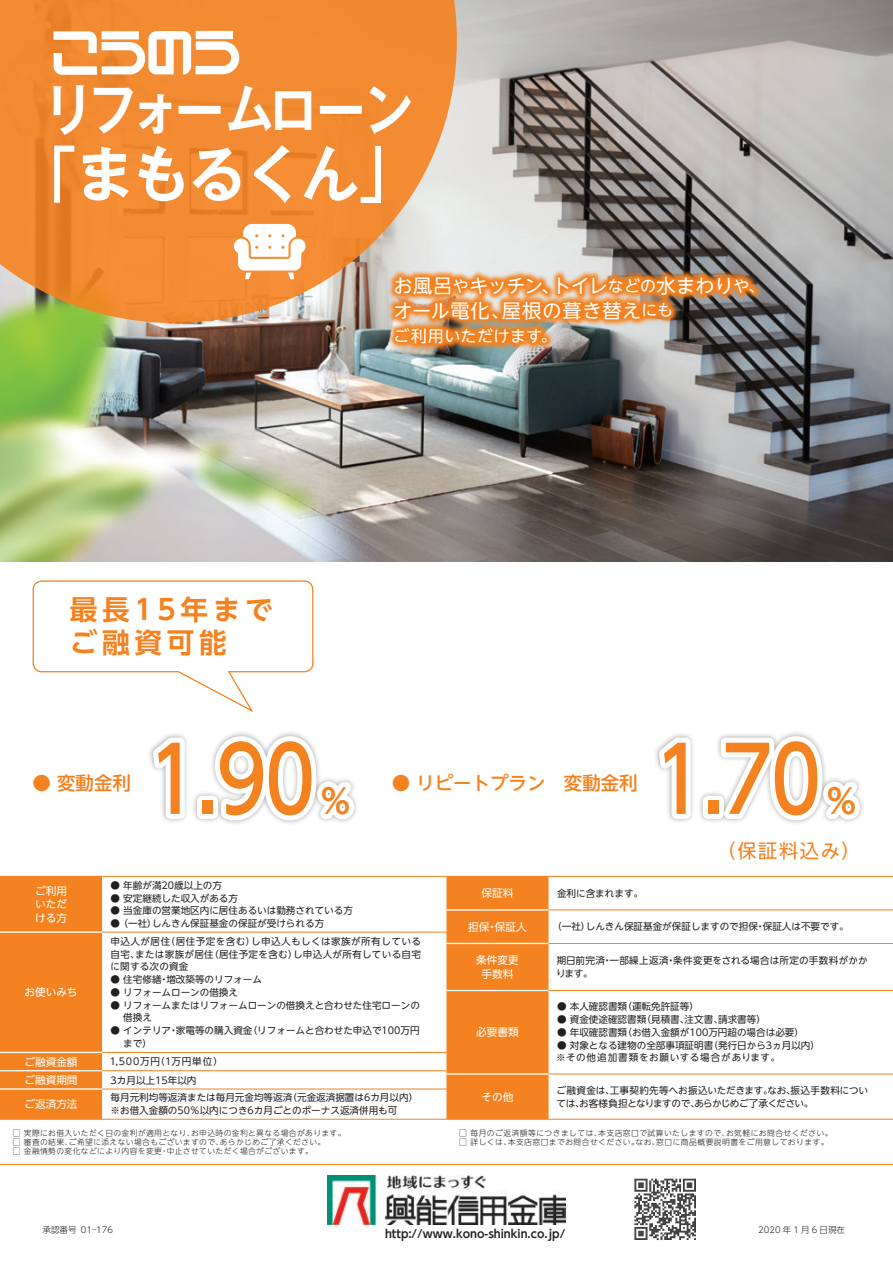
<style>
.page{position:relative;width:893px;height:1263px;background:#fff}
.page>*{position:absolute;margin:0;border:0;box-sizing:border-box;transform-origin:0 0}
.t1{font:500 89.7px "UD Shin Go NT Pro";color:#f58220;scale:.85 1}
.t2{font:700 60.6px "Gothic MB101 Pro De";letter-spacing:-.02em;color:#fff;scale:.95 1}
.t3{font:700 55.8px "Gothic MB101 Pro De";letter-spacing:-.1em;color:#fff;scale:.87 1}
.t4{font:700 33.6px "UD Shin Go NT Pro De";color:#f58220}
.t5{font:700 27.6px/33px "UD Shin Go NT Pro De";letter-spacing:.17em;color:#f58220}
.t6{font:19.2px/24.5px "UD Shin Go NT Pro";letter-spacing:.02em;color:#fff}
.t7{font:19.2px "UD Shin Go NT Pro";letter-spacing:.09em;color:#f58220}
.t8{font:500 18.45px "UD Shin Go NT Pro";color:#f58220}
.t9{font:15.9px "UD Shin Go NT Pro";letter-spacing:.035em;color:#fff}
.t10{font:700 11.1px "UD Shin Go NT Pro De";color:#231f20}
.t11{font:10.65px/13.5px "UD Shin Go NT Pro";color:#fff;text-align:justify}
.t12{font:9.6px/12.8px "UD Shin Go NT Pro";color:#231f20}
.t13{font:9.6px/12.8px "UD Shin Go NT Pro";letter-spacing:.03em;color:#231f20}
.t14{font:9.6px "UD Shin Go NT Pro";letter-spacing:.085em;color:#231f20}
.t15{font:300 8.55px "UD Shin Go NT Pro";color:#231f20}
.t16{font:300 7.8px "UD Shin Go NT Pro";letter-spacing:.05em;color:#231f20}
.s1{font-size:15.9px}
</style>
<div class="page">
<img style="left:0;top:0;width:893px;height:561px">
<svg style="left:0;top:0;width:457px;height:323px;fill:#f28b33"></svg>
<img style="left:328px;top:1176px;width:237px;height:48px">
<img style="left:634px;top:1178px;width:62px;height:62px">
<hr style="left:0;top:1164px;width:893px;height:1px;background:#f58220">
<div style="left:0;top:877px;width:102px;height:242px;background:#f58220"></div>
<hr style="left:0;top:931px;width:102px;height:2px;background:#fff">
<hr style="left:0;top:1052px;width:102px;height:1px;background:#fff">
<hr style="left:0;top:1070px;width:102px;height:1px;background:#fff">
<hr style="left:0;top:1088px;width:102px;height:2px;background:#fff">
<hr style="left:102px;top:932px;width:344px;height:1px;background:#f58220">
<hr style="left:102px;top:1052px;width:344px;height:1px;background:#f58220">
<hr style="left:102px;top:1070px;width:344px;height:1px;background:#f58220">
<hr style="left:102px;top:1089px;width:344px;height:1px;background:#f58220">
<hr style="left:0;top:876px;width:102px;height:1px;background:#f58220">
<hr style="left:102px;top:876px;width:344px;height:1px;background:#f58220">
<hr style="left:0;top:1119px;width:102px;height:1px;background:#f58220">
<hr style="left:102px;top:1119px;width:344px;height:1px;background:#f58220">
<div style="left:446px;top:877px;width:103px;height:242px;background:#f58220"></div>
<hr style="left:446px;top:909px;width:103px;height:1px;background:#fff">
<hr style="left:446px;top:943px;width:103px;height:1px;background:#fff">
<hr style="left:446px;top:990px;width:103px;height:1px;background:#fff">
<hr style="left:446px;top:1073px;width:103px;height:2px;background:#fff">
<hr style="left:549px;top:909px;width:344px;height:1px;background:#f58220">
<hr style="left:549px;top:943px;width:344px;height:1px;background:#f58220">
<hr style="left:549px;top:990px;width:344px;height:1px;background:#f58220">
<hr style="left:549px;top:1073px;width:344px;height:1px;background:#f58220">
<hr style="left:446px;top:876px;width:103px;height:1px;background:#f58220">
<hr style="left:549px;top:876px;width:344px;height:1px;background:#f58220">
<hr style="left:446px;top:1119px;width:103px;height:1px;background:#f58220">
<hr style="left:549px;top:1119px;width:344px;height:1px;background:#f58220">
<svg style="left:234px;top:224px;width:72px;height:55px"></svg>
<img style="left:387px;top:269px;width:375px;height:82px">
<svg style="left:32px;top:580px;width:282px;height:132px"></svg>
<img style="left:52px;top:30px;width:188px;height:46px">
<div style="left:148px;top:730px;width:211px;height:95px;background:#231f20;opacity:.4"></div>
<svg style="left:148px;top:733px;width:42px;height:91px"></svg>
<svg style="left:210px;top:731px;width:149px;height:94px"></svg>
<div style="left:653px;top:730px;width:212px;height:95px;background:#231f20;opacity:.4"></div>
<svg style="left:653px;top:733px;width:43px;height:91px"></svg>
<svg style="left:713px;top:731px;width:152px;height:94px"></svg>
<h3 class="t3" style="left:45px;top:64px;width:425px">リフォームローン</h3>
<h2 class="t2" style="left:20px;top:124px;width:418px">「まもるくん」</h2>
<h3 class="t6" style="left:393px;top:273px;width:373px">お風呂<span class="s1">や</span>キッチン、トイレ<span class="s1">などの</span>水まわり<span class="s1">や、</span>オール電化、屋根の葺き替え<span class="s1">にも</span></h3>
<h3 class="t9" style="left:393px;top:323px;width:165px">ご利用いただけます。</h3>
<h3 class="t5" style="left:70px;top:592px;width:204px">最長15年までご融資可能</h3>
<h3 class="t8" style="left:33px;top:768px;width:100px">● 変動金利</h3>
<h1 class="t1" style="left:148px;top:707px;width:198px">1.90</h1>
<h3 class="t4" style="left:321px;top:774px;width:31px">%</h3>
<h3 class="t8" style="left:392px;top:768px;width:248px">● リピートプラン　変動金利</h3>
<h1 class="t1" style="left:654px;top:707px;width:198px">1.70</h1>
<h3 class="t4" style="left:827px;top:774px;width:31px">%</h3>
<h3 class="t7" style="left:716px;top:835px;width:146px">（保証料込み）</h3>
<p class="t11" style="left:35px;top:884px;width:33px">ご利用いただける方</p>
<p class="t11" style="left:24px;top:985px;width:55px">お使いみち</p>
<p class="t12" style="left:111px;top:878px;width:113px">● 年齢が満20歳以上の方</p>
<p class="t12" style="left:111px;top:891px;width:129px">● 安定継続した収入がある方</p>
<p class="t12" style="left:111px;top:904px;width:244px">● 当金庫の営業地区内に居住あるいは勤務されている方</p>
<p class="t12" style="left:111px;top:917px;width:215px">● （一社）しんきん保証基金の保証が受けられる方</p>
<p class="t12" style="left:111px;top:934px;width:312px;text-align:justify">申込人が居住（居住予定を含む）し申込人もしくは家族が所有している自宅、または家族が居住（居住予定を含む）し申込人が所有している自宅に関する次の資金</p>
<p class="t12" style="left:111px;top:973px;width:153px">● 住宅修繕・増改築等のリフォーム</p>
<p class="t12" style="left:111px;top:985px;width:129px">● リフォームローンの借換え</p>
<p class="t12" style="left:111px;top:998px;width:311px">● リフォームまたはリフォームローンの借換えと合わせた住宅ローンの　 借換え</p>
<p class="t12" style="left:111px;top:1024px;width:311px">● インテリア・家電等の購入資金（リフォームと合わせた申込で100万円　 まで）</p>
<p class="t11" style="left:24px;top:1054px;width:55px">ご融資金額</p>
<p class="t14" style="left:110px;top:1054px;width:115px">1,500万円（1万円単位）</p>
<p class="t11" style="left:24px;top:1073px;width:55px">ご融資期間</p>
<p class="t12" style="left:111px;top:1073px;width:87px">3カ月以上15年以内</p>
<p class="t11" style="left:24px;top:1097px;width:55px">ご返済方法</p>
<p class="t12" style="left:111px;top:1091px;width:309px">毎月元利均等返済または毎月元金均等返済（元金返済据置は6カ月以内）※お借入金額の50％以内につき6カ月ごとのボーナス返済併用も可</p>
<p class="t16" style="left:13px;top:1126px;width:334px">□ 実際にお借入いただく日の金利が適用となり、お申込時の金利と異なる場合があります。</p>
<p class="t16" style="left:13px;top:1136px;width:314px">□ 審査の結果、ご希望に添えない場合もございますので、あらかじめご了承ください。</p>
<p class="t16" style="left:13px;top:1145px;width:302px">□ 金融情勢の変化などにより内容を変更・中止させていただく場合がございます。</p>
<p class="t11" style="left:482px;top:886px;width:33px">保証料</p>
<p class="t12" style="left:557px;top:886px;width:88px">金利に含まれます。</p>
<p class="t11" style="left:468px;top:920px;width:60px">担保・保証人</p>
<p class="t12" style="left:552px;top:920px;width:298px">（一社）しんきん保証基金が保証しますので担保・保証人は不要です。</p>
<p class="t11" style="left:476px;top:953px;width:44px;text-align:center">条件変更手数料</p>
<p class="t13" style="left:556px;top:954px;width:313px">期日前完済・一部繰上返済・条件変更をされる場合は所定の手数料がかかります。</p>
<p class="t11" style="left:476px;top:1025px;width:44px">必要書類</p>
<p class="t12" style="left:557px;top:1000px;width:143px">● 本人確認書類（運転免許証等）</p>
<p class="t12" style="left:557px;top:1013px;width:210px">● 資金使途確認書類（見積書、注文書、請求書等）</p>
<p class="t12" style="left:557px;top:1025px;width:248px">● 年収確認書類（お借入金額が100万円超の場合は必要）</p>
<p class="t12" style="left:556px;top:1038px;width:265px">● 対象となる建物の全部事項証明書（発行日から3ヵ月以内）※その他追加書類をお願いする場合があります。</p>
<p class="t11" style="left:482px;top:1089px;width:33px">その他</p>
<p class="t12" style="left:556px;top:1083px;width:313px">ご融資金は、工事契約先等へお振込いただきます。なお、振込手数料については、お客様負担となりますので、あらかじめご了承ください。</p>
<p class="t16" style="left:459px;top:1126px;width:375px">□ 毎月のご返済額等につきましては、本支店窓口で試算いたしますので、お気軽にお問合せください。</p>
<p class="t16" style="left:459px;top:1136px;width:371px">□ 詳しくは、本支店窓口までお問合せください。なお、窓口に商品概要説明書をご用意しております。</p>
<p class="t15" style="left:43px;top:1223px;width:72px">承認番号 01─176</p>
<p class="t10" style="left:385px;top:1224px;width:182px">http://www.kono-shinkin.co.jp/</p>
<p class="t15" style="left:758px;top:1223px;width:88px">2020 年 1 月 6 日現在</p>
</div>
